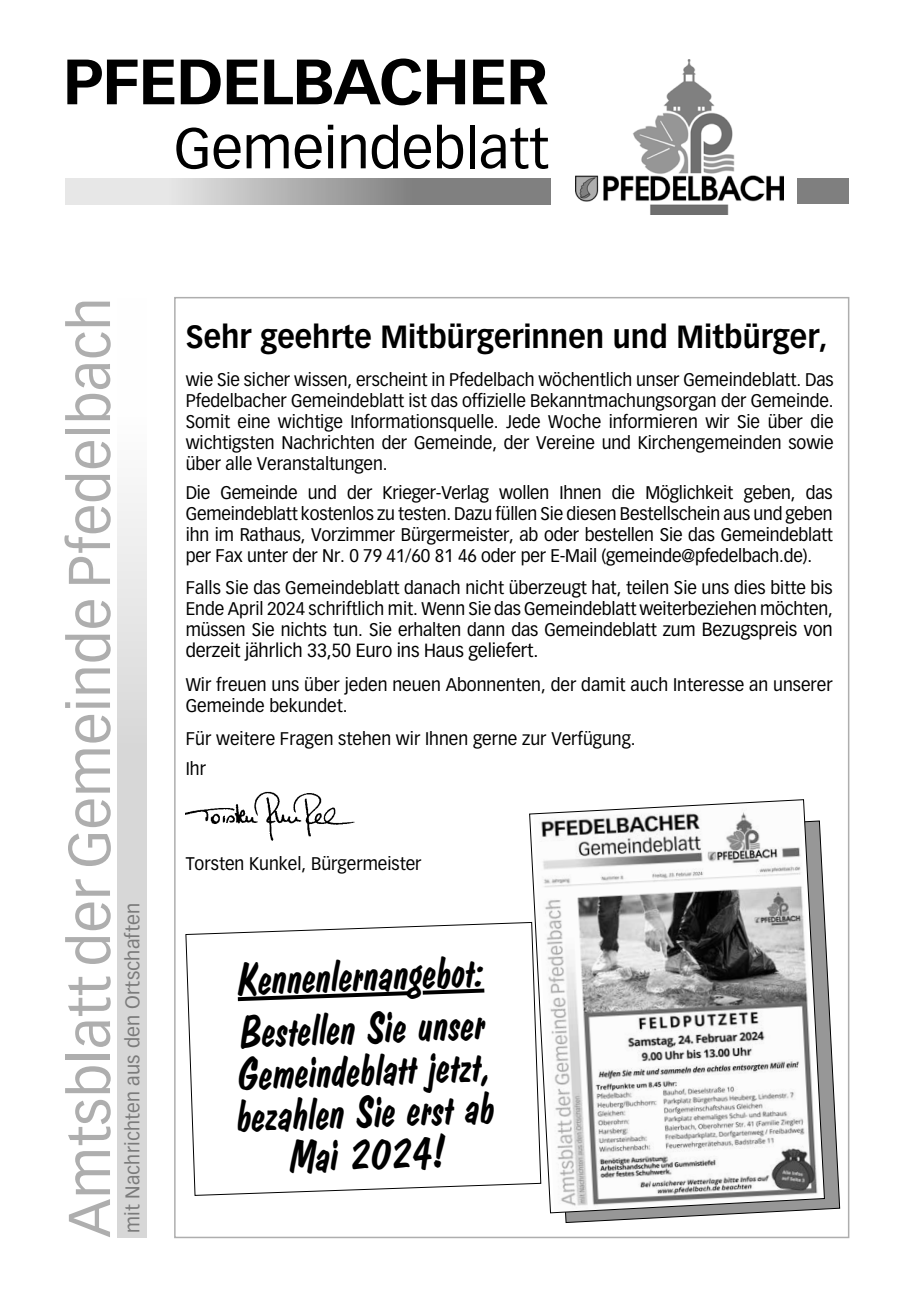
<style>
.page{position:relative;width:915px;height:1297px;background:#fff}
.page>*{position:absolute;margin:0;border:0;box-sizing:border-box;transform-origin:0 0}
.t1{font:700 62.7px "Vectora LT Std";letter-spacing:-.025em;color:#000;scale:1.05 1}
.t2{font:57.75px "Vectora LT Std";letter-spacing:.01em;color:#aeaeae}
.t3{font:56.1px "Vectora LT Std";color:#000}
.t4{font:italic 45px/42px "Dom Casual D";color:#000}
.t5{font:700 31.5px "Vectora LT Std";color:#000;scale:.93 1}
.t6{font:19.5px "Vectora LT Std";letter-spacing:.01em;color:#7b7b7b}
.t7{font:18.75px "Vectora LT Std";letter-spacing:-.01em;color:#000;scale:.95 1}
.t8{font:18px/21px "Vectora LT Std";color:#000;text-align:justify;scale:.95 1}
.s1{font-size:18.75px}
</style>
<div class="page">
<div style="left:117px;top:298px;width:29px;height:939px;background:linear-gradient(to bottom,#fafafa,#cbcbcb)"></div>
<img style="left:575px;top:60px;width:208px;height:154px">
<svg style="left:65px;top:179px;width:485px;height:25px;background:#afafaf"></svg>
<div style="left:797px;top:179px;width:51px;height:25px;background:#7f7f7f"></div>
<img style="left:185px;top:791px;width:170px;height:50px">
<svg style="left:185px;top:922px;width:344px;height:274px"></svg>
<svg style="left:550px;top:900px;width:289px;height:323px"></svg>
<svg style="left:529px;top:799px;width:295px;height:414px"></svg>
<h1 class="t1" style="left:63px;top:44px;width:463px">PFEDELBACHER</h1>
<h3 class="t3" style="left:174px;top:115px;width:376px">Gemeindeblatt</h3>
<h2 class="t2" style="left:56px;top:1237px;width:941px;rotate:-90deg">Amtsblatt der Gemeinde Pfedelbach</h2>
<p class="t6" style="left:121px;top:1233px;width:332px;rotate:-90deg">mit Nachrichten aus den Ortschaften</p>
<h3 class="t5" style="left:186px;top:317px;width:691px">Sehr geehrte Mitbürgerinnen und Mitbürger,</h3>
<p class="t8" style="left:186px;top:369px;width:683px">wie Sie sicher wissen, erscheint in Pfedelbach wöchentlich unser Gemeindeblatt. Das Pfedelbacher Gemeindeblatt ist das offizielle Bekanntmachungsorgan der Gemeinde.<br>Somit eine wichtige Informationsquelle. Jede Woche informieren wir Sie über die wichtigsten Nachrichten der Gemeinde, der Vereine und Kirchengemeinden sowie über alle Veranstaltungen.</p>
<p class="t8" style="left:186px;top:482px;width:682px">Die Gemeinde und der Krieger-Verlag wollen Ihnen die Möglichkeit geben, das Gemeindeblatt kostenlos zu testen. Dazu füllen Sie diesen Bestellschein aus und geben ihn im Rathaus, Vorzimmer Bürgermeister, ab oder bestellen Sie das Gemeindeblatt per Fax unter der Nr. 0 79 41/60 81 46 oder per E-Mail (gemeinde@pfedelbach.de).</p>
<p class="t8" style="left:186px;top:577px;width:682px">Falls Sie das Gemeindeblatt danach nicht überzeugt hat, teilen Sie uns dies bitte bis Ende April 2024 schriftlich mit. Wenn Sie das Gemeindeblatt weiterbeziehen möchten, müssen Sie nichts tun. Sie erhalten dann das Gemeindeblatt zum <span class="s1">Bezugspreis von</span></p>
<p class="t7" style="left:186px;top:639px;width:372px">derzeit jährlich 33,50 Euro ins Haus geliefert.</p>
<p class="t8" style="left:186px;top:674px;width:682px">Wir freuen uns über jeden neuen Abonnenten, der damit auch Interesse an unserer<br>Gemeinde bekundet.</p>
<p class="t8" style="left:186px;top:724px;width:475px;line-height:29.5px">Für weitere Fragen stehen wir Ihnen gerne zur Verfügung.<br>Ihr</p>
<p class="t8" style="left:186px;top:853px;width:250px">Torsten Kunkel, Bürgermeister</p>
<h3 class="t4" style="left:236px;top:954px;width:248px;line-height:52.7px;rotate:-2deg">Kennenlernangebot:<br>Bestellen Sie unser</h3>
<h3 class="t4" style="left:234px;top:1054px;width:259px;text-align:center;rotate:-2deg">Gemeindeblatt jetzt, bezahlen Sie erst ab<br>Mai 2024!</h3>
</div>
